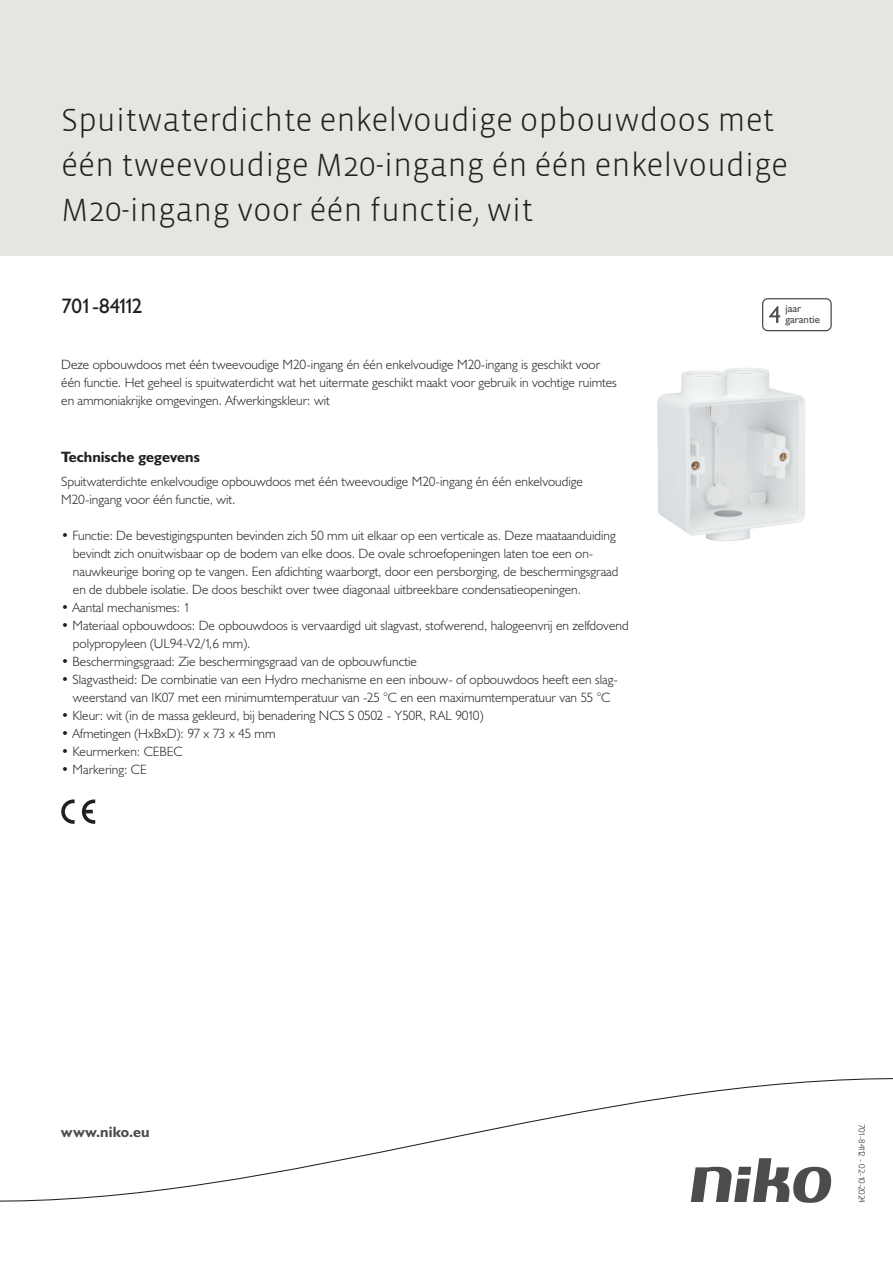
<style>
.page{position:relative;width:893px;height:1263px;background:#fff}
.page>*{position:absolute;margin:0;border:0;box-sizing:border-box;transform-origin:0 0}
.Title_datasheets{font:300 33px/45px "Vista Sans";color:#231f20}
.Article_number{font:21px "Humanist 521 BT";letter-spacing:-.07em;color:#231f20}
.Titles_parts{font:700 15px "Humanist 521 BT";color:#231f20}
.titel_afbeelding{font:700 15px "Humanist 521 BT";letter-spacing:.005em;color:#4b4c4d}
.USP_Bullets{font:300 13.5px/18px "Humanist 521 BT";color:#231f20}
.Platte_tekst_CAB{font:300 13.5px/18px "Humanist 521 BT";color:#231f20}
.t1{font:10.8px/10.8px "Humanist 521 BT";color:#4b4c4d}
.Revision{font:300 9px "Humanist 521 BT";letter-spacing:-.07em;color:#231f20}
</style>
<div class="page">
<div style="left:0;top:0;width:893px;height:255px;background:#e6e6e0"></div>
<svg style="left:82px;top:799px;width:13px;height:25px"></svg>
<svg style="left:61px;top:799px;width:14px;height:25px"></svg>
<svg style="left:762px;top:298px;width:70px;height:33px"></svg>
<svg style="left:0;top:1078px;width:893px;height:125px"></svg>
<img style="left:657px;top:367px;width:149px;height:174px">
<p class="Title_datasheets" style="left:61px;top:98px;width:728px">Spuitwaterdichte enkelvoudige opbouwdoos met één tweevoudige M20-ingang én één enkelvoudige<br>M20-ingang voor één functie, wit</p>
<p class="Article_number" style="left:61px;top:293px;width:83px">701-84112</p>
<p class="t1" style="left:785px;top:303px;width:36px">jaar garantie</p>
<p class="Platte_tekst_CAB" style="left:61px;top:355px;width:557px">Deze opbouwdoos met één tweevoudige M20-ingang én één enkelvoudige M20-ingang is geschikt voor één functie. Het geheel is spuitwaterdicht wat het uitermate geschikt maakt voor gebruik in vochtige ruimtes en ammoniakrijke omgevingen. Afwerkingskleur: wit</p>
<p class="Titles_parts" style="left:61px;top:447px;width:140px">Technische gegevens</p>
<p class="Platte_tekst_CAB" style="left:61px;top:472px;width:523px">Spuitwaterdichte enkelvoudige opbouwdoos met één tweevoudige M20-ingang én één enkelvoudige<br>M20-ingang voor één functie, wit.</p>
<p class="USP_Bullets" style="left:73px;top:526px;width:547px;text-indent:-12px">• Functie: De bevestigingspunten bevinden zich 50 mm uit elkaar op een verticale as. Deze maataanduiding bevindt zich onuitwisbaar op de bodem van elke doos. De ovale schroefopeningen laten toe een on&shy;nauwkeurige boring op te vangen. Een afdichting waarborgt, door een persborging, de beschermingsgraad en de dubbele isolatie. De doos beschikt over twee diagonaal uitbreekbare condensatieopeningen.</p>
<p class="USP_Bullets" style="left:61px;top:598px;width:131px">• Aantal mechanismes: 1</p>
<p class="USP_Bullets" style="left:73px;top:616px;width:557px;text-indent:-12px">• Materiaal opbouwdoos: De opbouwdoos is vervaardigd uit slagvast, stofwerend, halogeenvrij en zelfdovend polypropyleen (UL94-V2/1,6 mm).</p>
<p class="USP_Bullets" style="left:61px;top:652px;width:357px">• Beschermingsgraad: Zie beschermingsgraad van de opbouwfunctie</p>
<p class="USP_Bullets" style="left:61px;top:670px;width:558px;text-align:center">• Slagvastheid: De combinatie van een Hydro mechanisme en een inbouw- of opbouwdoos heeft een slag&shy;weerstand van IK07 met een minimumtemperatuur van -25 °C en een maximumtemperatuur van 55 °C</p>
<p class="USP_Bullets" style="left:61px;top:706px;width:424px">• Kleur: wit (in de massa gekleurd, bij benadering NCS S 0502 - Y50R, RAL 9010)</p>
<p class="USP_Bullets" style="left:61px;top:724px;width:216px">• Afmetingen (HxBxD): 97 x 73 x 45 mm</p>
<p class="USP_Bullets" style="left:61px;top:742px;width:123px">• Keurmerken: CEBEC</p>
<p class="USP_Bullets" style="left:61px;top:760px;width:87px">• Markering: CE</p>
<p class="titel_afbeelding" style="left:61px;top:1122px;width:90px">www.niko.eu</p>
<p class="Revision" style="left:868px;top:1124px;width:81px;rotate:90deg">701-84112 - 02-10-2024</p>
</div>
